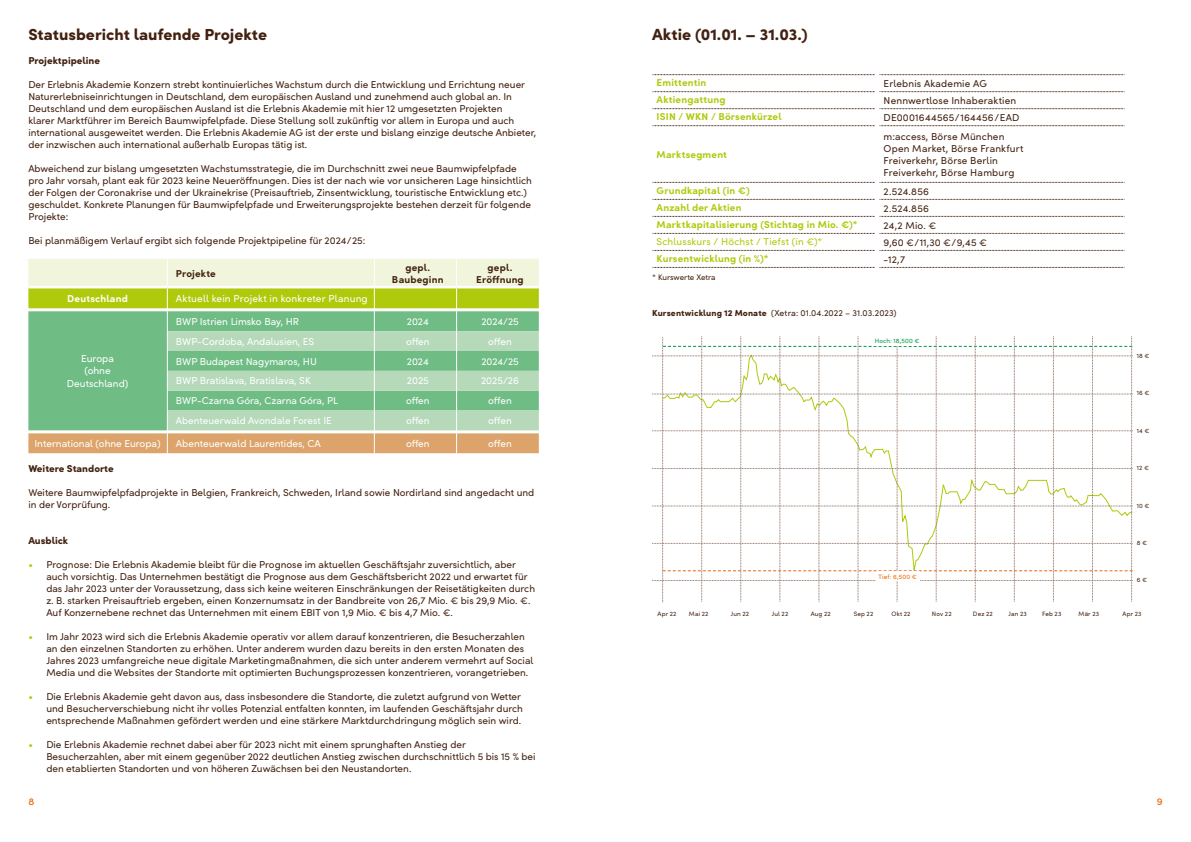
<style>
.page{position:relative;width:1191px;height:842px;background:#fff}
.page>*{position:absolute;margin:0;border:0;box-sizing:border-box;transform-origin:0 0}
.t1{font:900 16.2px "Sofia Pro";color:#422110}
.t2{font:900 16px "Sofia Pro";color:#422110}
.t3{font:10.1px/12.1px "Sofia Pro";color:#fff;text-align:center}
.t4{font:10px/12px "Sofia Pro";color:#422110}
.t5{font:700 10px "Sofia Pro";letter-spacing:.015em;color:#afca0b}
.t6{font:10px "Sofia Pro";color:#fff}
.t7{font:900 10px "Sofia Pro";color:#422110}
.t8{font:700 10px/12px "Sofia Pro";letter-spacing:.015em;color:#422110;text-align:center}
.t9{font:10px "Sofia Pro";letter-spacing:.015em;color:#afca0b}
.t10{font:10px "Sofia Pro";letter-spacing:.025em;color:#422110}
.t11{font:700 10px "Sofia Pro";letter-spacing:.015em;color:#fff}
.t12{font:500 10px "Sofia Pro";color:#ec6608}
.t13{font:8.8px "Sofia Pro";letter-spacing:.01em;color:#422110}
.t14{font:8px "Sofia Pro";letter-spacing:-.005em;color:#422110}
.t15{font:6.3px "Sofia Pro";letter-spacing:.025em;color:#422110}
.t16{font:6.3px "Sofia Pro";letter-spacing:.025em;color:#009641}
.t17{font:6.3px "Sofia Pro";letter-spacing:.025em;color:#ec6608}
.s1{color:#afca0b}
.s2{font-weight:900}
</style>
<div class="page">
<svg style="left:652px;top:74px;width:472px;height:1px"></svg>
<svg style="left:652px;top:91px;width:472px;height:1px"></svg>
<svg style="left:652px;top:108px;width:472px;height:1px"></svg>
<svg style="left:652px;top:125px;width:472px;height:1px"></svg>
<svg style="left:652px;top:182px;width:472px;height:1px"></svg>
<svg style="left:652px;top:199px;width:472px;height:1px"></svg>
<svg style="left:652px;top:216px;width:472px;height:1px"></svg>
<svg style="left:652px;top:233px;width:472px;height:1px"></svg>
<svg style="left:652px;top:250px;width:472px;height:1px"></svg>
<svg style="left:652px;top:267px;width:472px;height:1px"></svg>
<svg style="left:28px;top:259px;width:511px;height:194px;background:#a8cc92"></svg>
<hr style="left:28px;top:286px;width:139px;height:2px;background:#fff">
<hr style="left:167px;top:286px;width:207px;height:2px;background:#fff">
<hr style="left:374px;top:286px;width:82px;height:2px;background:#fff">
<hr style="left:456px;top:286px;width:83px;height:2px;background:#fff">
<svg style="left:652px;top:336px;width:480px;height:266px"></svg>
<div style="left:872px;top:336px;width:50px;height:10px;background:#fff"></div>
<div style="left:875px;top:571px;width:44px;height:10px;background:#fff"></div>
<h2 class="t2" style="left:28px;top:22px;width:240px">Statusbericht laufende Projekte</h2>
<p class="t7" style="left:28px;top:53px;width:73px">Projektpipeline</p>
<p class="t4" style="left:28px;top:78px;width:509px">Der Erlebnis Akademie Konzern strebt kontinuierliches Wachstum durch die Entwicklung und Errichtung neuer Naturerlebniseinrichtungen in Deutschland, dem europäischen Ausland und zunehmend auch global an. In Deutschland und dem europäischen Ausland ist die Erlebnis Akademie mit hier 12 umgesetzten Projekten<br>klarer Marktführer im Bereich Baumwipfelpfade. Diese Stellung soll zukünftig vor allem in Europa und auch international ausgeweitet werden. Die Erlebnis Akademie AG ist der erste und bislang einzige deutsche Anbieter, der inzwischen auch international außerhalb Europas tätig ist.</p>
<p class="t4" style="left:28px;top:162px;width:505px">Abweichend zur bislang umgesetzten Wachstumsstrategie, die im Durchschnitt zwei neue Baumwipfelpfade pro Jahr vorsah, plant eak für 2023 keine Neueröffnungen. Dies ist der nach wie vor unsicheren Lage hinsichtlich der Folgen der Coronakrise und der Ukrainekrise (Preisauftrieb, Zinsentwicklung, touristische Entwicklung etc.) geschuldet. Konkrete Planungen für Baumwipfelpfade und Erweiterungsprojekte bestehen derzeit für folgende Projekte:</p>
<p class="t4" style="left:28px;top:234px;width:338px">Bei planmäßigem Verlauf ergibt sich folgende Projektpipeline für 2024/25:</p>
<p class="t8" style="left:176px;top:266px;width:41px">Projekte</p>
<p class="t8" style="left:392px;top:260px;width:53px">gepl.<br>Baubeginn</p>
<p class="t8" style="left:476px;top:260px;width:49px">gepl.<br>Eröffnung</p>
<p class="t11" style="left:67px;top:291px;width:62px">Deutschland</p>
<p class="t3" style="left:176px;top:292px;width:193px">Aktuell kein Projekt in konkreter Planung</p>
<p class="t3" style="left:67px;top:352px;width:63px">Europa (ohne<br>Deutschland)</p>
<p class="t3" style="left:176px;top:315px;width:125px">BWP Istrien Limsko Bay, HR</p>
<p class="t6" style="left:407px;top:314px;width:23px">2024</p>
<p class="t6" style="left:481px;top:314px;width:39px">2024/25</p>
<p class="t3" style="left:176px;top:335px;width:140px">BWP-Cordoba, Andalusien, ES</p>
<p class="t6" style="left:406px;top:334px;width:25px">offen</p>
<p class="t6" style="left:488px;top:334px;width:25px">offen</p>
<p class="t3" style="left:176px;top:354px;width:142px">BWP Budapest Nagymaros, HU</p>
<p class="t6" style="left:407px;top:354px;width:23px">2024</p>
<p class="t6" style="left:481px;top:354px;width:39px">2024/25</p>
<p class="t3" style="left:176px;top:374px;width:136px">BWP Bratislava, Bratislava, SK</p>
<p class="t3" style="left:407px;top:374px;width:23px">2025</p>
<p class="t3" style="left:481px;top:374px;width:39px">2025/26</p>
<p class="t6" style="left:176px;top:393px;width:164px">BWP-Czarna Góra, Czarna Góra, PL</p>
<p class="t6" style="left:406px;top:393px;width:25px">offen</p>
<p class="t6" style="left:488px;top:393px;width:25px">offen</p>
<p class="t6" style="left:176px;top:413px;width:157px">Abenteuerwald Avondale Forest IE</p>
<p class="t6" style="left:406px;top:413px;width:25px">offen</p>
<p class="t6" style="left:488px;top:413px;width:25px">offen</p>
<p class="t3" style="left:35px;top:437px;width:128px">International (ohne Europa)</p>
<p class="t3" style="left:176px;top:437px;width:146px">Abenteuerwald Laurentides, CA</p>
<p class="t6" style="left:406px;top:436px;width:25px">offen</p>
<p class="t6" style="left:488px;top:436px;width:25px">offen</p>
<p class="t7" style="left:28px;top:461px;width:87px">Weitere Standorte</p>
<p class="t4" style="left:28px;top:486px;width:507px">Weitere Baumwipfelpfadprojekte in Belgien, Frankreich, Schweden, Irland sowie Nordirland sind angedacht und in der Vorprüfung.</p>
<p class="t7" style="left:28px;top:533px;width:41px">Ausblick</p>
<p class="t4" style="left:46px;top:558px;width:490px;text-indent:-18px"><span class="s1">•</span> Prognose: Die Erlebnis Akademie bleibt für die Prognose im aktuellen Geschäftsjahr zuversichtlich, aber auch vorsichtig. Das Unternehmen bestätigt die Prognose aus dem Geschäftsbericht 2022 und erwartet für das Jahr 2023 unter der Voraussetzung, dass sich keine weiteren Einschränkungen der Reisetätigkeiten durch z. B. starken Preisauftrieb ergeben, einen Konzernumsatz in der Bandbreite von 26,7 Mio. € bis 29,9 Mio. €.<br>Auf Konzernebene rechnet das Unternehmen mit einem EBIT von 1,9 Mio. € bis 4,7 Mio. €.</p>
<p class="t4" style="left:46px;top:630px;width:488px;text-indent:-18px"><span class="s1">•</span> Im Jahr 2023 wird sich die Erlebnis Akademie operativ vor allem darauf konzentrieren, die Besucherzahlen an den einzelnen Standorten zu erhöhen. Unter anderem wurden dazu bereits in den ersten Monaten des Jahres 2023 umfangreiche neue digitale Marketingmaßnahmen, die sich unter anderem vermehrt auf Social Media und die Websites der Standorte mit optimierten Buchungsprozessen konzentrieren, vorangetrieben.</p>
<p class="t4" style="left:46px;top:690px;width:478px;text-indent:-18px"><span class="s1">•</span> Die Erlebnis Akademie geht davon aus, dass insbesondere die Standorte, die zuletzt aufgrund von Wetter und Besucherverschiebung nicht ihr volles Potenzial entfalten konnten, im laufenden Geschäftsjahr durch entsprechende Maßnahmen gefördert werden und eine stärkere Marktdurchdringung möglich sein wird.</p>
<p class="t4" style="left:46px;top:738px;width:491px;text-indent:-18px"><span class="s1">•</span> Die Erlebnis Akademie rechnet dabei aber für 2023 nicht mit einem sprunghaften Anstieg der<br>Besucherzahlen, aber mit einem gegenüber 2022 deutlichen Anstieg zwischen durchschnittlich 5 bis 15 % bei den etablierten Standorten und von höheren Zuwächsen bei den Neustandorten.</p>
<h1 class="t1" style="left:652px;top:22px;width:157px">Aktie (01.01. – 31.03.)</h1>
<p class="t5" style="left:656px;top:75px;width:51px">Emittentin</p>
<p class="t4" style="left:883px;top:77px;width:105px">Erlebnis Akademie AG</p>
<p class="t5" style="left:656px;top:92px;width:70px">Aktiengattung</p>
<p class="t4" style="left:883px;top:94px;width:134px">Nennwertlose Inhaberaktien</p>
<p class="t5" style="left:656px;top:109px;width:126px">ISIN / WKN / Börsenkürzel</p>
<p class="t10" style="left:883px;top:110px;width:137px">DE0001644565/164456/EAD</p>
<p class="t5" style="left:656px;top:146px;width:72px">Marktsegment</p>
<p class="t4" style="left:883px;top:130px;width:141px">m:access, Börse München<br>Open Market, Börse Frankfurt<br>Freiverkehr, Börse Berlin<br>Freiverkehr, Börse Hamburg</p>
<p class="t5" style="left:656px;top:182px;width:95px">Grundkapital (in €)</p>
<p class="t4" style="left:883px;top:184px;width:47px">2.524.856</p>
<p class="t5" style="left:656px;top:199px;width:86px">Anzahl der Aktien</p>
<p class="t4" style="left:883px;top:201px;width:47px">2.524.856</p>
<p class="t5" style="left:656px;top:216px;width:202px">Marktkapitalisierung (Stichtag in Mio. €)*</p>
<p class="t4" style="left:883px;top:218px;width:54px">24,2 Mio. €</p>
<p class="t9" style="left:656px;top:234px;width:167px">Schlusskurs / Höchst / Tiefst (in €)*</p>
<p class="t4" style="left:883px;top:235px;width:105px">9,60 €/11,30 €/9,45 €</p>
<p class="t5" style="left:656px;top:250px;width:113px">Kursentwicklung (in %)*</p>
<p class="t4" style="left:883px;top:252px;width:23px">-12,7</p>
<p class="t14" style="left:652px;top:272px;width:65px">* Kurswerte Xetra</p>
<p class="t13" style="left:652px;top:307px;width:246px"><span class="s2">Kursentwicklung 12 Monate</span> (Xetra: 01.04.2022 – 31.03.2023)</p>
<p class="t16" style="left:874px;top:336px;width:46px">Hoch: 18,500 €</p>
<p class="t17" style="left:878px;top:572px;width:40px">Tief: 6,500 €</p>
<p class="t15" style="left:1136px;top:351px;width:14px">18 €</p>
<p class="t15" style="left:1136px;top:388px;width:14px">16 €</p>
<p class="t15" style="left:1136px;top:426px;width:14px">14 €</p>
<p class="t15" style="left:1136px;top:463px;width:14px">12 €</p>
<p class="t15" style="left:1136px;top:501px;width:14px">10 €</p>
<p class="t15" style="left:1136px;top:538px;width:12px">8 €</p>
<p class="t15" style="left:1136px;top:576px;width:12px">6 €</p>
<p class="t15" style="left:657px;top:610px;width:20px">Apr 22</p>
<p class="t15" style="left:689px;top:610px;width:21px">Mai 22</p>
<p class="t15" style="left:731px;top:610px;width:20px">Jun 22</p>
<p class="t15" style="left:772px;top:610px;width:18px">Jul 22</p>
<p class="t15" style="left:810px;top:610px;width:22px">Aug 22</p>
<p class="t15" style="left:853px;top:610px;width:21px">Sep 22</p>
<p class="t15" style="left:891px;top:610px;width:20px">Okt 22</p>
<p class="t15" style="left:932px;top:610px;width:21px">Nov 22</p>
<p class="t15" style="left:973px;top:610px;width:21px">Dez 22</p>
<p class="t15" style="left:1008px;top:610px;width:20px">Jan 23</p>
<p class="t15" style="left:1042px;top:610px;width:21px">Feb 23</p>
<p class="t15" style="left:1078px;top:610px;width:22px">Mär 23</p>
<p class="t15" style="left:1122px;top:610px;width:20px">Apr 23</p>
<p class="t12" style="left:28px;top:794px;width:7px">8</p>
<p class="t12" style="left:1156px;top:794px;width:7px">9</p>
</div>
